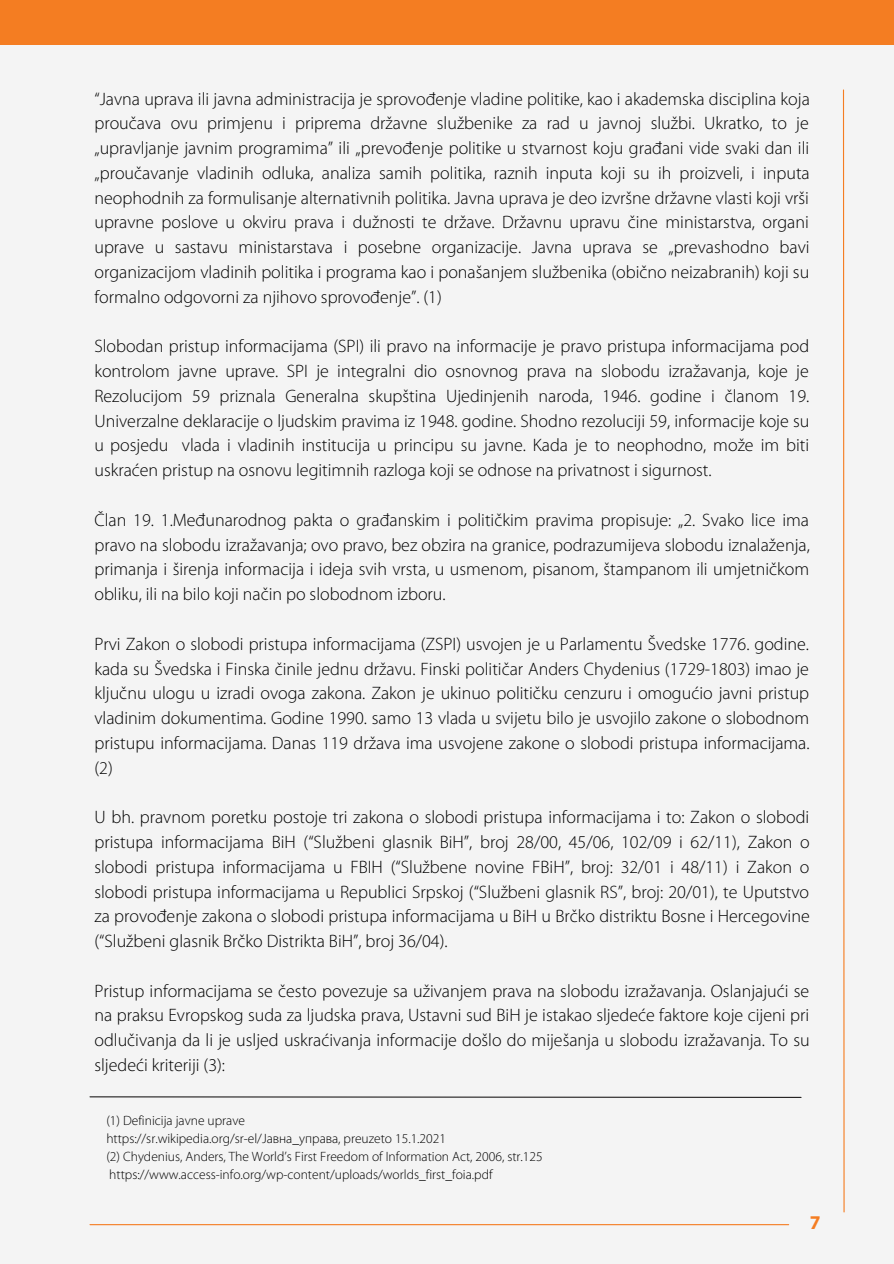
<style>
.page{position:relative;width:894px;height:1264px;background:#fff}
.page>*{position:absolute;margin:0;border:0;box-sizing:border-box;transform-origin:0 0}
.t1{font:700 19.5px "Myriad Pro";color:#f47d22}
.t2{font:300 18px/24.8px "Myriad Pro";color:#000;text-align:justify}
.t3{font:300 13.5px/18px "Myriad Pro";color:#000}
</style>
<div class="page">
<div style="left:0;top:0;width:893px;height:1263px;background:#f4f4f4"></div>
<div style="left:0;top:0;width:893px;height:45px;background:#f47d22"></div>
<hr style="left:90px;top:1223px;width:698px;height:2px;background:#f47d22">
<svg style="left:842px;top:89px;width:2px;height:1124px"></svg>
<svg style="left:89px;top:1096px;width:713px;height:2px"></svg>
<p class="t2" style="left:94px;top:88px;width:716px">“Javna uprava ili javna administracija je sprovođenje vladine politike, kao i akademska disciplina koja proučava ovu primjenu i priprema državne službenike za rad u javnoj službi. Ukratko, to je „upravljanje javnim programima” ili „prevođenje politike u stvarnost koju građani vide svaki dan ili „proučavanje vladinih odluka, analiza samih politika, raznih inputa koji su ih proizveli, i inputa neophodnih za formulisanje alternativnih politika. Javna uprava je deo izvršne državne vlasti koji vrši upravne poslove u okviru prava i dužnosti te države. Državnu upravu čine ministarstva, organi uprave u sastavu ministarstava i posebne organizacije. Javna uprava se „prevashodno bavi organizacijom vladinih politika i programa kao i ponašanjem službenika (obično neizabranih) koji su formalno odgovorni za njihovo sprovođenje”. (1)</p>
<p class="t2" style="left:94px;top:335px;width:716px">Slobodan pristup informacijama (SPI) ili pravo na informacije je pravo pristupa informacijama pod kontrolom javne uprave. SPI je integralni dio osnovnog prava na slobodu izražavanja, koje je Rezolucijom 59 priznala Generalna skupština Ujedinjenih naroda, 1946. godine i članom 19.<br>Univerzalne deklaracije o ljudskim pravima iz 1948. godine. Shodno rezoluciji 59, informacije koje su u posjedu vlada i vladinih institucija u principu su javne. Kada je to neophodno, može im biti uskraćen pristup na osnovu legitimnih razloga koji se odnose na privatnost i sigurnost.</p>
<p class="t2" style="left:94px;top:509px;width:716px">Član 19. 1.Međunarodnog pakta o građanskim i političkim pravima propisuje: „2. Svako lice ima pravo na slobodu izražavanja; ovo pravo, bez obzira na granice, podrazumijeva slobodu iznalaženja, primanja i širenja informacija i ideja svih vrsta, u usmenom, pisanom, štampanom ili umjetničkom obliku, ili na bilo koji način po slobodnom izboru.</p>
<p class="t2" style="left:94px;top:633px;width:716px">Prvi Zakon o slobodi pristupa informacijama (ZSPI) usvojen je u Parlamentu Švedske 1776. godine. kada su Švedska i Finska činile jednu državu. Finski političar Anders Chydenius (1729-1803) imao je ključnu ulogu u izradi ovoga zakona. Zakon je ukinuo političku cenzuru i omogućio javni pristup vladinim dokumentima. Godine 1990. samo 13 vlada u svijetu bilo je usvojilo zakone o slobodnom pristupu informacijama. Danas 119 država ima usvojene zakone o slobodi pristupa informacijama. (2)</p>
<p class="t2" style="left:94px;top:806px;width:716px">U bh. pravnom poretku postoje tri zakona o slobodi pristupa informacijama i to: Zakon o slobodi pristupa informacijama BiH (“Službeni glasnik BiH”, broj 28/00, 45/06, 102/09 i 62/11), Zakon o slobodi pristupa informacijama u FBIH (“Službene novine FBiH”, broj: 32/01 i 48/11) i Zakon o slobodi pristupa informacijama u Republici Srpskoj (“Službeni glasnik RS”, broj: 20/01), te Uputstvo za provođenje zakona o slobodi pristupa informacijama u BiH u Brčko distriktu Bosne i Hercegovine (“Službeni glasnik Brčko Distrikta BiH”, broj 36/04).</p>
<p class="t2" style="left:94px;top:979px;width:716px">Pristup informacijama se često povezuje sa uživanjem prava na slobodu izražavanja. Oslanjajući se na praksu Evropskog suda za ljudska prava, Ustavni sud BiH je istakao sljedeće faktore koje cijeni pri odlučivanja da li je usljed uskraćivanja informacije došlo do miješanja u slobodu izražavanja. To su sljedeći kriteriji (3):</p>
<p class="t3" style="left:106px;top:1112px;width:437px">(1) Definicija javne uprave<br>https://sr.wikipedia.org/sr-el/Јавна_управа, preuzeto 15.1.2021<br>(2) Chydenius, Anders, The World’s First Freedom of Information Act, 2006, str.125 https://www.access-info.org/wp-content/uploads/worlds_first_foia.pdf</p>
<p class="t1" style="left:809px;top:1213px;width:12px">7</p>
</div>
